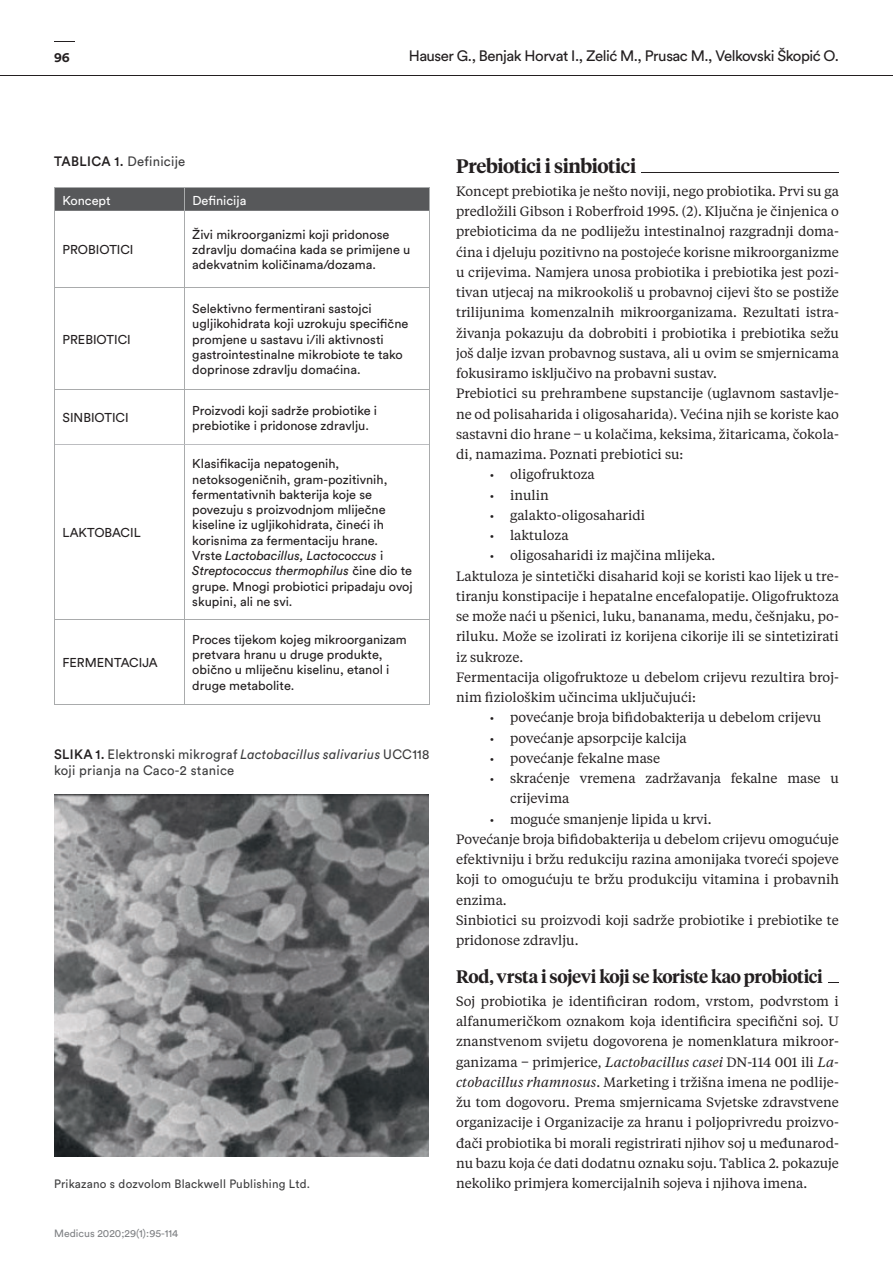
<style>
.page{position:relative;width:893px;height:1263px;background:#fff}
.page>*{position:absolute;margin:0;border:0;box-sizing:border-box;transform-origin:0 0}
.t1{font:600 19.5px "Tiempos Headline";letter-spacing:-.02em;color:#231f20}
.t2{font:600 18px "Tiempos Headline";letter-spacing:-.02em;color:#231f20}
.t3{font:15px "Circular Pro";letter-spacing:-.03em;color:#231f20}
.t4{font:13.5px/20.2px "Tiempos Headline";color:#231f20}
.t5{font:13.5px/16.2px "Circular Pro";letter-spacing:.02em;color:#3e3e3f}
.t6{font:700 13.5px "Circular Pro";color:#231f20}
.t7{font:12.75px/15.3px "Circular Pro";color:#231f20}
.t8{font:12.75px "Circular Pro";color:#fff}
.t9{font:12px "Circular Pro";letter-spacing:.02em;color:#3e3e3f}
.t10{font:10.5px "Circular Pro";color:#808285}
.s1{font-weight:500;color:#231f20}
.s2{font-style:italic}
.s3{font-family:"Myriad Pro"}
</style>
<div class="page">
<hr style="left:456px;top:172px;width:383px;height:1px;background:#231f20">
<hr style="left:456px;top:171px;width:185px;height:3px;background:#fff">
<hr style="left:456px;top:982px;width:383px;height:1px;background:#231f20">
<hr style="left:456px;top:981px;width:371px;height:3px;background:#fff">
<hr style="left:0;top:75px;width:893px;height:1px;background:#231f20">
<svg style="left:54px;top:41px;width:20px;height:1px"></svg>
<svg style="left:54px;top:187px;width:376px;height:24px;background:#5c5d5f"></svg>
<hr style="left:54px;top:211px;width:1px;height:76px;background:#a9abac">
<hr style="left:184px;top:211px;width:1px;height:76px;background:#a9abac">
<hr style="left:429px;top:211px;width:1px;height:76px;background:#a9abac">
<hr style="left:54px;top:288px;width:1px;height:101px;background:#a9abac">
<hr style="left:184px;top:288px;width:1px;height:101px;background:#a9abac">
<hr style="left:429px;top:288px;width:1px;height:101px;background:#a9abac">
<hr style="left:54px;top:390px;width:1px;height:55px;background:#a9abac">
<hr style="left:184px;top:390px;width:1px;height:54px;background:#a9abac">
<hr style="left:429px;top:390px;width:1px;height:55px;background:#a9abac">
<hr style="left:54px;top:445px;width:1px;height:174px;background:#a9abac">
<hr style="left:184px;top:445px;width:1px;height:174px;background:#a9abac">
<hr style="left:429px;top:445px;width:1px;height:174px;background:#a9abac">
<hr style="left:54px;top:619px;width:1px;height:85px;background:#a9abac">
<hr style="left:184px;top:619px;width:1px;height:85px;background:#a9abac">
<hr style="left:429px;top:619px;width:1px;height:85px;background:#a9abac">
<hr style="left:54px;top:287px;width:375px;height:1px;background:#a9abac">
<hr style="left:54px;top:389px;width:375px;height:1px;background:#a9abac">
<hr style="left:55px;top:444px;width:374px;height:1px;background:#bcbdc0">
<hr style="left:54px;top:619px;width:375px;height:1px;background:#a9abac">
<hr style="left:54px;top:704px;width:375px;height:1px;background:#a9abac">
<img style="left:54px;top:795px;width:375px;height:362px">
<p class="t6" style="left:54px;top:52px;width:17px">96</p>
<p class="t3" style="left:409px;top:51px;width:432px">Hauser G., Benjak Horvat I., Zelić M., Prusac M., Velkovski Škopić O.</p>
<p class="t5" style="left:54px;top:154px;width:133px"><span class="s1">TABLICA 1.</span> Definicije</p>
<p class="t8" style="left:62px;top:195px;width:50px">Koncept</p>
<p class="t8" style="left:192px;top:195px;width:56px">Definicija</p>
<p class="t7" style="left:62px;top:243px;width:73px">PROBIOTICI</p>
<p class="t7" style="left:192px;top:228px;width:220px">Živi mikroorganizmi koji pridonose zdravlju domaćina kada se primijene u adekvatnim količinama/dozama.</p>
<p class="t7" style="left:62px;top:332px;width:70px">PREBIOTICI</p>
<p class="t7" style="left:192px;top:302px;width:218px">Selektivno fermentirani sastojci ugljikohidrata koji uzrokuju specifične promjene u sastavu i/ili aktivnosti gastrointestinalne mikrobiote te tako doprinose zdravlju domaćina.</p>
<p class="t7" style="left:62px;top:411px;width:68px">SINBIOTICI</p>
<p class="t7" style="left:192px;top:403px;width:186px">Proizvodi koji sadrže probiotike i prebiotike i pridonose zdravlju.</p>
<p class="t7" style="left:62px;top:526px;width:80px">LAKTOBACIL</p>
<p class="t7" style="left:62px;top:656px;width:97px">FERMENTACIJA</p>
<p class="t7" style="left:192px;top:457px;width:222px">Klasifikacija nepatogenih, netoksogeničnih, gram-pozitivnih, fermentativnih bakterija koje se povezuju s proizvodnjom mliječne kiseline iz ugljikohidrata, čineći ih korisnima za fermentaciju hrane.<br>Vrste <span class="s2">Lactobacillus, Lactococcus</span> i <span class="s2">Streptococcus thermophilus</span> čine dio te grupe. Mnogi probiotici pripadaju ovoj skupini, ali ne svi.</p>
<p class="t7" style="left:192px;top:633px;width:216px">Proces tijekom kojeg mikroorganizam pretvara hranu u druge produkte, obično u mliječnu kiselinu, etanol i druge metabolite.</p>
<p class="t5" style="left:54px;top:747px;width:377px"><span class="s1">SLIKA 1.</span> Elektronski mikrograf <span class="s2">Lactobacillus salivarius</span> UCC118 koji prianja na Caco-2 stanice</p>
<p class="t9" style="left:54px;top:1179px;width:257px">Prikazano s dozvolom Blackwell Publishing Ltd.</p>
<p class="t10" style="left:54px;top:1230px;width:126px">Medicus 2020;29(1):95-114</p>
<h1 class="t1" style="left:456px;top:157px;width:182px">Prebiotici i sinbiotici</h1>
<p class="t4" style="left:456px;top:182px;width:384px">Koncept prebiotika je nešto noviji, nego probiotika. Prvi su ga predložili Gibson i Roberfroid 1995. (2). Ključna je činjenica o prebioticima da ne podliježu intestinalnoj razgradnji doma&shy;ćina i djeluju pozitivno na postojeće korisne mikroorganizme u crijevima. Namjera unosa probiotika i prebiotika jest pozi&shy;tivan utjecaj na mikrookoliš u probavnoj cijevi što se postiže trilijunima komenzalnih mikroorganizama. Rezultati istra&shy;živanja pokazuju da dobrobiti i probiotika i prebiotika sežu još dalje izvan probavnog sustava, ali u ovim se smjernicama fokusiramo isključivo na probavni sustav.<br>Prebiotici su prehrambene supstancije (uglavnom sastavlje&shy;ne od polisaharida i oligosaharida). Većina njih se koriste kao sastavni dio hrane – u kolačima, keksima, žitaricama, čokola&shy;di, namazima. Poznati prebiotici su:</p>
<p class="t4" style="left:490px;top:465px;width:106px"><span class="s3">•</span> oligofruktoza</p>
<p class="t4" style="left:490px;top:486px;width:60px"><span class="s3">•</span> inulin</p>
<p class="t4" style="left:490px;top:506px;width:157px"><span class="s3">•</span> galakto-oligosaharidi</p>
<p class="t4" style="left:490px;top:526px;width:80px"><span class="s3">•</span> laktuloza</p>
<p class="t4" style="left:456px;top:546px;width:384px;text-indent:34px"><span class="s3">•</span> oligosaharidi iz majčina mlijeka.<br>Laktuloza je sintetički disaharid koji se koristi kao lijek u tre&shy;tiranju konstipacije i hepatalne encefalopatije. Oligofruktoza se može naći u pšenici, luku, bananama, medu, češnjaku, po&shy;riluku. Može se izolirati iz korijena cikorije ili se sintetizirati iz sukroze.<br>Fermentacija oligofruktoze u debelom crijevu rezultira broj&shy;nim fiziološkim učincima uključujući:</p>
<p class="t4" style="left:490px;top:708px;width:333px"><span class="s3">•</span> povećanje broja bifidobakterija u debelom crijevu</p>
<p class="t4" style="left:490px;top:729px;width:198px"><span class="s3">•</span> povećanje apsorpcije kalcija</p>
<p class="t4" style="left:490px;top:749px;width:172px"><span class="s3">•</span> povećanje fekalne mase</p>
<p class="t4" style="left:510px;top:769px;width:330px;text-indent:-20px"><span class="s3">•</span> skraćenje vremena zadržavanja fekalne mase u crijevima</p>
<p class="t4" style="left:456px;top:810px;width:384px;text-indent:34px"><span class="s3">•</span> moguće smanjenje lipida u krvi.<br>Povećanje broja bifidobakterija u debelom crijevu omogućuje efektivniju i bržu redukciju razina amonijaka tvoreći spojeve koji to omogućuju te bržu produkciju vitamina i probavnih enzima.<br>Sinbiotici su proizvodi koji sadrže probiotike i prebiotike te pridonose zdravlju.</p>
<h2 class="t2" style="left:456px;top:968px;width:368px">Rod, vrsta i sojevi koji se koriste kao probiotici</h2>
<p class="t4" style="left:456px;top:992px;width:384px;text-align:justify">Soj probiotika je identificiran rodom, vrstom, podvrstom i alfanumeričkom oznakom koja identificira specifični soj. U znanstvenom svijetu dogovorena je nomenklatura mikroor&shy;ganizama – primjerice, <span class="s2">Lactobacillus casei</span> DN-114 001 ili <span class="s2">La&shy;ctobacillus rhamnosus</span>. Marketing i tržišna imena ne podlije&shy;žu tom dogovoru. Prema smjernicama Svjetske zdravstvene organizacije i Organizacije za hranu i poljoprivredu proizvo&shy;đači probiotika bi morali registrirati njihov soj u međunarod&shy;nu bazu koja će dati dodatnu oznaku soju. Tablica 2. pokazuje nekoliko primjera komercijalnih sojeva i njihova imena.</p>
</div>
